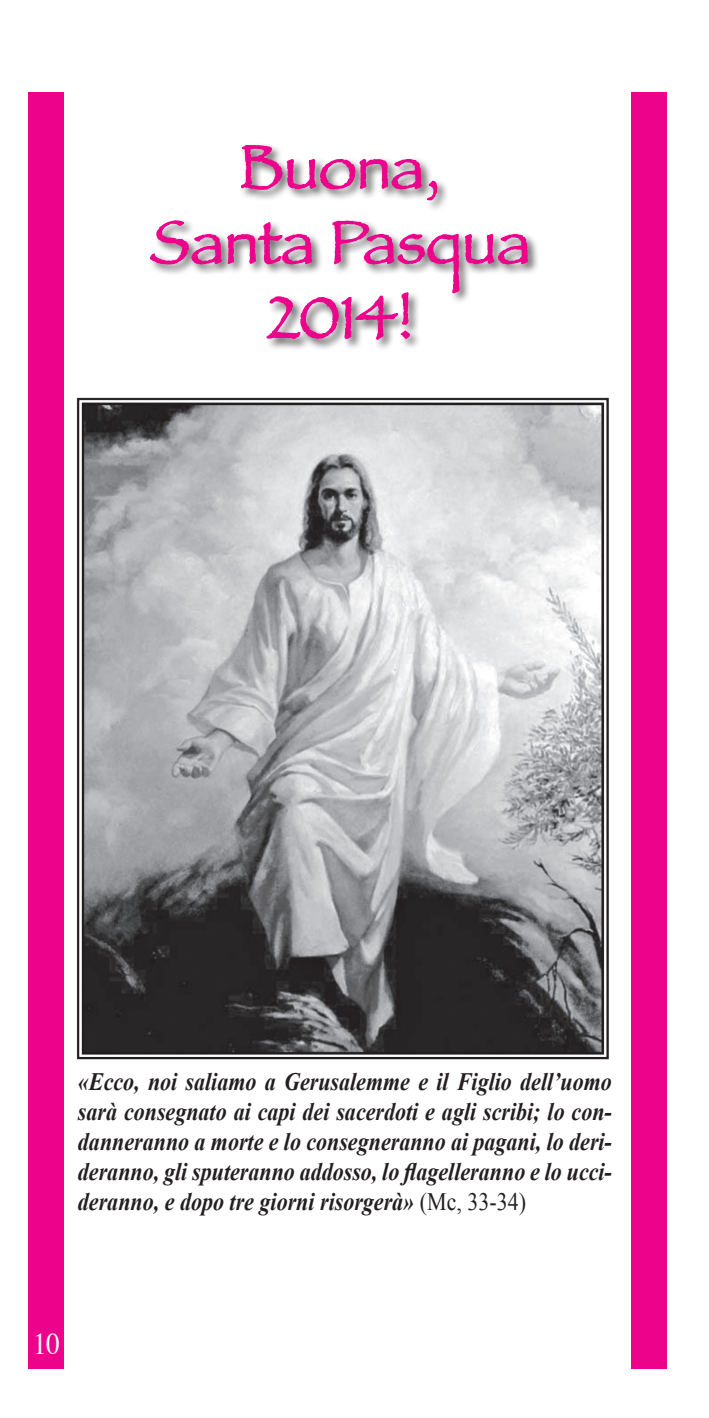
<style>
.page{position:relative;width:709px;height:1418px;background:#fff}
.page>*{position:absolute;margin:0;border:0;box-sizing:border-box;transform-origin:0 0}
.t1{font:62.5px/75px "Papyrus";color:#ed028c;text-align:center}
.t2{font:30px "Times";color:#fff;scale:.9 1}
.t3{font:italic 700 25px/30px "Times New Roman";color:#231f20;text-align:justify;scale:.88 1}
.s1{font-weight:400;font-style:normal}
</style>
<div class="page">
<div style="left:28px;top:92px;width:36px;height:1276px;background:#ed028c"></div>
<div style="left:631px;top:92px;width:35px;height:1276px;background:#ed028c"></div>
<img style="left:76px;top:397px;width:533px;height:663px">
<div style="left:148px;top:143px;width:561px;height:277px;background:#231f20;opacity:.75"></div>
<svg style="left:149px;top:143px;width:380px;height:197px"></svg>
<p class="t1" style="left:239px;top:128px;width:204px">Buona,</p>
<p class="t1" style="left:150px;top:203px;width:382px">Santa Pasqua<br>2014!</p>
<p class="t3" style="left:78px;top:1065px;width:608px">«Ecco, noi saliamo a Gerusalemme e il Figlio dell’uomo sarà consegnato ai capi dei sacerdoti e agli scribi; lo con&shy;danneranno a morte e lo consegneranno ai pagani, lo deri&shy;deranno, gli sputeranno addosso, lo flagelleranno e lo ucci&shy;deranno, e dopo tre giorni risorgerà» <span class="s1">(Mc, 33-34)</span></p>
<p class="t2" style="left:33px;top:1315px;width:32px">10</p>
</div>
